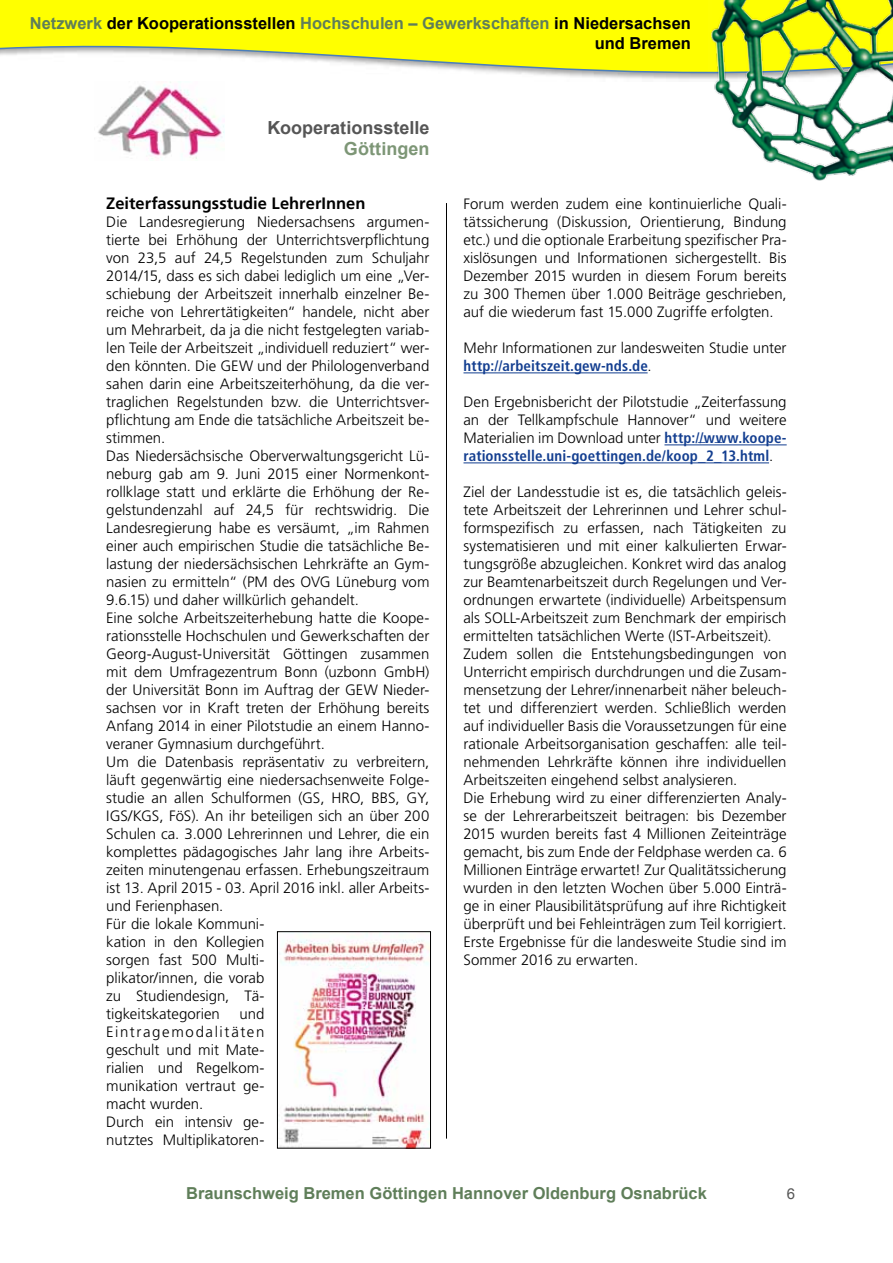
<style>
.page{position:relative;width:893px;height:1263px;background:#fff}
.page>*{position:absolute;margin:0;border:0;box-sizing:border-box;transform-origin:0 0}
.t1{font:700 18px "Arial";color:#565656}
.t2{font:700 18px "Arial";color:#7d9676}
.t3{font:700 16.5px/19.8px "Arial";color:#000;text-align:right}
.t4{font:700 16.5px "Arial";color:#5f7e59}
.t5{font:700 16.5px "Frutiger";color:#000}
.t6{font:300 15px/18px "Frutiger";color:#000}
.t7{font:700 condensed 15px "Frutiger";color:#133e90}
.t8{font:15px "Arial";color:#565656}
.s1{color:#5f7e59}
.s2{font-weight:700;font-stretch:condensed;color:#133e90}
</style>
<div class="page">
<svg style="left:0;top:0;width:709px;height:79px;fill:#ff0"></svg>
<img style="left:709px;top:0;width:184px;height:181px">
<hr style="left:446px;top:203px;width:1px;height:935px;background:#000">
<img style="left:98px;top:81px;width:127px;height:78px">
<hr style="left:463px;top:372px;width:185px;height:1px;background:#133e90">
<hr style="left:664px;top:444px;width:123px;height:1px;background:#133e90">
<hr style="left:463px;top:462px;width:306px;height:1px;background:#133e90">
<img style="left:279px;top:934px;width:150px;height:212px">
<div style="left:277px;top:931px;width:154px;height:217px;border:1px solid #000"></div>
<p class="t3" style="left:30px;top:13px;width:663px"><span class="s1">Netzwerk</span> der Kooperationsstellen <span class="s1">Hochschulen – Gewerkschaften</span> in Niedersachsen und Bremen</p>
<p class="t1" style="left:268px;top:117px;width:163px">Kooperationsstelle</p>
<p class="t2" style="left:344px;top:139px;width:87px">Göttingen</p>
<p class="t5" style="left:106px;top:194px;width:261px">Zeiterfassungsstudie LehrerInnen</p>
<p class="t6" style="left:106px;top:213px;width:325px">Die Landesregierung Niedersachsens argumen&shy;tierte bei Erhöhung der Unterrichtsverpflichtung von 23,5 auf 24,5 Regelstunden zum Schuljahr 2014/15, dass es sich dabei lediglich um eine „Ver&shy;schiebung der Arbeitszeit innerhalb einzelner Be&shy;reiche von Lehrertätigkeiten“ handele, nicht aber um Mehrarbeit, da ja die nicht festgelegten variab&shy;len Teile der Arbeitszeit „individuell reduziert“ wer&shy;den könnten. Die GEW und der Philologenverband sahen darin eine Arbeitszeiterhöhung, da die ver&shy;traglichen Regelstunden bzw. die Unterrichtsver&shy;pflichtung am Ende die tatsächliche Arbeitszeit be&shy;stimmen.<br>Das Niedersächsische Oberverwaltungsgericht Lü&shy;neburg gab am 9. Juni 2015 einer Normenkont&shy;rollklage statt und erklärte die Erhöhung der Re&shy;gelstundenzahl auf 24,5 für rechtswidrig. Die Landesregierung habe es versäumt, „im Rahmen einer auch empirischen Studie die tatsächliche Be&shy;lastung der niedersächsischen Lehrkräfte an Gym&shy;nasien zu ermitteln“ (PM des OVG Lüneburg vom 9.6.15) und daher willkürlich gehandelt.<br>Eine solche Arbeitszeiterhebung hatte die Koope&shy;rationsstelle Hochschulen und Gewerkschaften der Georg-August-Universität Göttingen zusammen mit dem Umfragezentrum Bonn (uzbonn GmbH) der Universität Bonn im Auftrag der GEW Nieder&shy;sachsen vor in Kraft treten der Erhöhung bereits Anfang 2014 in einer Pilotstudie an einem Hanno&shy;veraner Gymnasium durchgeführt.<br>Um die Datenbasis repräsentativ zu verbreitern, läuft gegenwärtig eine niedersachsenweite Folge&shy;studie an allen Schulformen (GS, HRO, BBS, GY, IGS/KGS, FöS). An ihr beteiligen sich an über 200<br>Schulen ca. 3.000 Lehrerinnen und Lehrer, die ein komplettes pädagogisches Jahr lang ihre Arbeits&shy;zeiten minutengenau erfassen. Erhebungszeitraum ist 13. April 2015 - 03. April 2016 inkl. aller Arbeits&shy;und Ferienphasen.<br>Für die lokale Kommuni-<br>kation in den Kollegien<br>sorgen fast 500 Multi-<br>plikator/innen, die vorab<br>zu Studiendesign, Tä-<br>tigkeitskategorien</p>
<p class="t6" style="left:106px;top:1005px;width:160px;text-indent:133px">und<br>Eintragemodalitäten geschult und mit Mate&shy;rialien und Regelkom&shy;munikation vertraut ge&shy;macht wurden.<br>Durch ein intensiv ge&shy;nutztes Multiplikatoren-</p>
<p class="t6" style="left:463px;top:195px;width:325px;text-align:justify">Forum werden zudem eine kontinuierliche Quali&shy;tätssicherung (Diskussion, Orientierung, Bindung etc.) und die optionale Erarbeitung spezifischer Pra&shy;xislösungen und Informationen sichergestellt. Bis Dezember 2015 wurden in diesem Forum bereits zu 300 Themen über 1.000 Beiträge geschrieben, auf die wiederum fast 15.000 Zugriffe erfolgten.</p>
<p class="t6" style="left:463px;top:339px;width:325px">Mehr Informationen zur landesweiten Studie unter <span class="s2">http://arbeitszeit.gew-nds.de</span>.</p>
<p class="t6" style="left:463px;top:393px;width:325px;text-align:justify">Den Ergebnisbericht der Pilotstudie „Zeiterfassung an der Tellkampfschule Hannover“ und weitere Materialien im Download unter <span class="s2">http://www.koope&shy;rationsstelle.uni-goettingen.de/koop_2_13.html</span>.</p>
<p class="t6" style="left:463px;top:483px;width:325px">Ziel der Landesstudie ist es, die tatsächlich geleis&shy;tete Arbeitszeit der Lehrerinnen und Lehrer schul&shy;formspezifisch zu erfassen, nach Tätigkeiten zu systematisieren und mit einer kalkulierten Erwar&shy;tungsgröße abzugleichen. Konkret wird das analog zur Beamtenarbeitszeit durch Regelungen und Ver&shy;ordnungen erwartete (individuelle) Arbeitspensum als SOLL-Arbeitszeit zum Benchmark der empirisch ermittelten tatsächlichen Werte (IST-Arbeitszeit).<br>Zudem sollen die Entstehungsbedingungen von Unterricht empirisch durchdrungen und die Zusam&shy;mensetzung der Lehrer/innenarbeit näher beleuch&shy;tet und differenziert werden. Schließlich werden auf individueller Basis die Voraussetzungen für eine rationale Arbeitsorganisation geschaffen: alle teil&shy;nehmenden Lehrkräfte können ihre individuellen Arbeitszeiten eingehend selbst analysieren.<br>Die Erhebung wird zu einer differenzierten Analy&shy;se der Lehrerarbeitszeit beitragen: bis Dezember 2015 wurden bereits fast 4 Millionen Zeiteinträge gemacht, bis zum Ende der Feldphase werden ca. 6<br>Millionen Einträge erwartet! Zur Qualitätssicherung wurden in den letzten Wochen über 5.000 Einträ&shy;ge in einer Plausibilitätsprüfung auf ihre Richtigkeit überprüft und bei Fehleinträgen zum Teil korrigiert.<br>Erste Ergebnisse für die landesweite Studie sind im Sommer 2016 zu erwarten.</p>
<p class="t7" style="left:698px;top:427px;width:25px">_ _</p>
<p class="t4" style="left:186px;top:1184px;width:522px">Braunschweig Bremen Göttingen Hannover Oldenburg Osnabrück</p>
<p class="t8" style="left:787px;top:1186px;width:10px">6</p>
</div>
